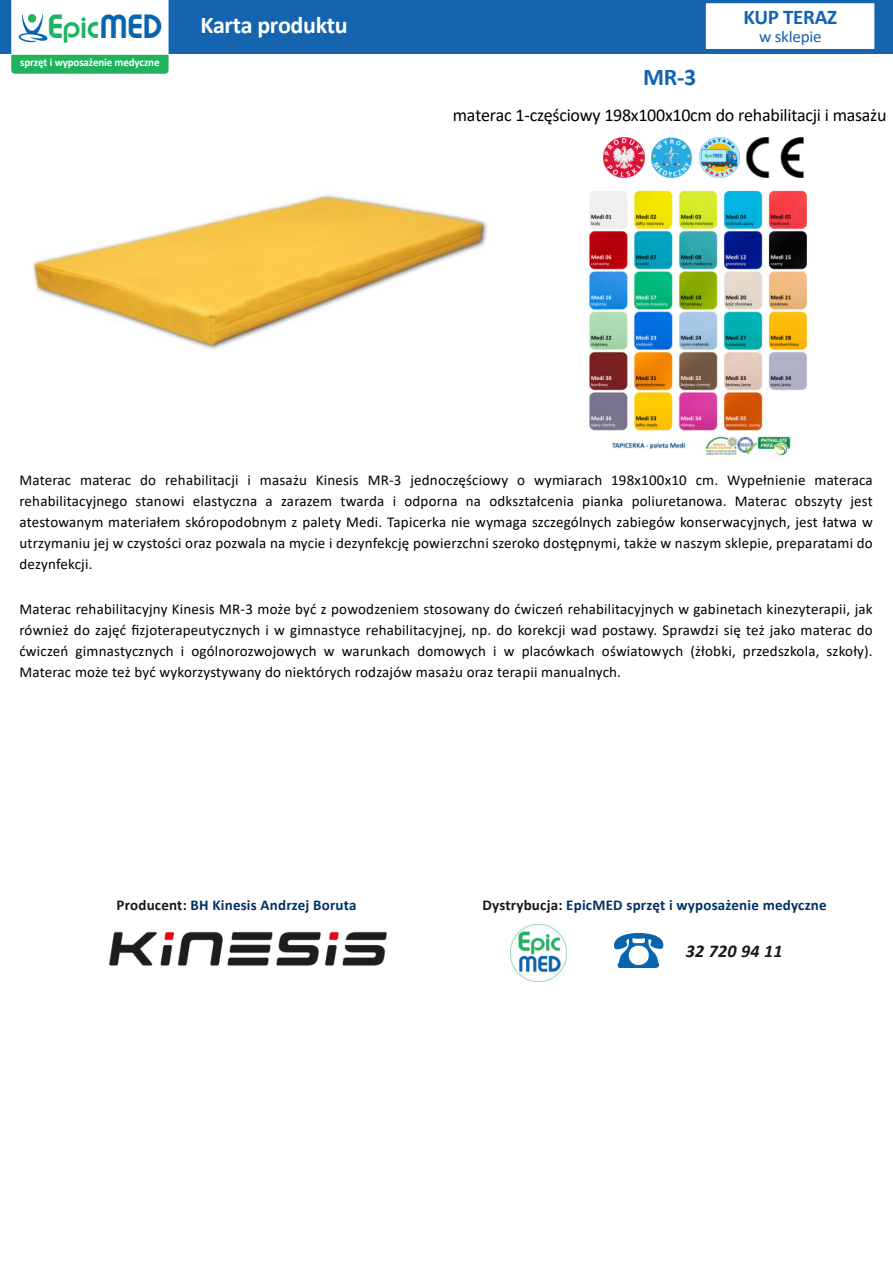
<style>
.page{position:relative;width:893px;height:1263px;background:#fff}
.page>*{position:absolute;margin:0;border:0;box-sizing:border-box;transform-origin:0 0}
.t1{font:700 54px "Malgun Gothic";color:#0765b0}
.t2{font:24.75px "Brandish";color:#1eb360}
.t3{font:700 24px "Calibri";letter-spacing:-.015em;color:#fff}
.t4{font:700 24px "Calibri";color:#1364b0}
.t5{font:700 21px "Calibri";letter-spacing:-.015em;color:#1364b0}
.t6{font:18px "Calibri";letter-spacing:-.015em;color:#000}
.t7{font:italic 700 18px "Calibri";letter-spacing:.015em;color:#1a161e}
.t8{font:16.5px "Calibri";letter-spacing:-.015em;color:#1364b0;scale:1.04 1}
.t9{font:15px/21px "Calibri";letter-spacing:.015em;color:#000;text-align:justify}
.t10{font:700 15px "Calibri";letter-spacing:.015em;color:#003264}
.t11{font:700 11.25px "Calibri";letter-spacing:-.015em;color:#fff}
.s1{font-size:28.35px}
.s2{font-size:28.35px;color:#0765b0}
.s3{color:#1a161e}
</style>
<div class="page">
<img style="left:33px;top:190px;width:456px;height:161px">
<div style="left:0;top:0;width:893px;height:54px;background:#1564af"></div>
<svg style="left:11px;top:0;width:158px;height:74px;background:#c0e8d3"></svg>
<img style="left:604px;top:137px;width:40px;height:41px">
<img style="left:699px;top:137px;width:40px;height:41px">
<img style="left:747px;top:137px;width:56px;height:41px">
<img style="left:651px;top:137px;width:41px;height:41px">
<div style="left:706px;top:3px;width:168px;height:46px;background:#fff;border:1px solid #fff"></div>
<img style="left:589px;top:188px;width:218px;height:268px">
<img style="left:510px;top:925px;width:57px;height:56px">
<img style="left:109px;top:931px;width:278px;height:35px">
<h2 class="t2" style="left:48px;top:10px;width:116px"><span class="s1">E</span>pic<span class="s2">MED</span></h2>
<p class="t11" style="left:20px;top:58px;width:141px">sprzęt i wyposażenie medyczne</p>
<h3 class="t3" style="left:200px;top:15px;width:149px">Karta produktu</h3>
<h3 class="t5" style="left:743px;top:8px;width:95px">KUP TERAZ</h3>
<p class="t8" style="left:759px;top:30px;width:62px">w sklepie</p>
<h3 class="t4" style="left:643px;top:67px;width:54px">MR-3</h3>
<p class="t6" style="left:453px;top:108px;width:435px">materac 1-częściowy 198x100x10cm do rehabilitacji i masażu</p>
<p class="t9" style="left:19px;top:471px;width:855px">Materac materac do rehabilitacji i masażu Kinesis MR-3 jednoczęściowy o wymiarach 198x100x10 cm. Wypełnienie materaca rehabilitacyjnego stanowi elastyczna a zarazem twarda i odporna na odkształcenia pianka poliuretanowa. Materac obszyty jest atestowanym materiałem skóropodobnym z palety Medi. Tapicerka nie wymaga szczególnych zabiegów konserwacyjnych, jest łatwa w utrzymaniu jej w czystości oraz pozwala na mycie i dezynfekcję powierzchni szeroko dostępnymi, także w naszym sklepie, preparatami do dezynfekcji.</p>
<p class="t9" style="left:19px;top:600px;width:855px">Materac rehabilitacyjny Kinesis MR-3 może być z powodzeniem stosowany do ćwiczeń rehabilitacyjnych w gabinetach kinezyterapii, jak również do zajęć fizjoterapeutycznych i w gimnastyce rehabilitacyjnej, np. do korekcji wad postawy. Sprawdzi się też jako materac do ćwiczeń gimnastycznych i ogólnorozwojowych w warunkach domowych i w placówkach oświatowych (żłobki, przedszkola, szkoły).<br>Materac może też być wykorzystywany do niektórych rodzajów masażu oraz terapii manualnych.</p>
<p class="t10" style="left:117px;top:898px;width:241px"><span class="s3">Producent:</span> BH Kinesis Andrzej Boruta</p>
<p class="t10" style="left:482px;top:898px;width:346px"><span class="s3">Dystrybucja:</span> EpicMED sprzęt i wyposażenie medyczne</p>
<h1 class="t1" style="left:612px;top:923px;width:55px">☎</h1>
<p class="t7" style="left:686px;top:943px;width:98px">32 720 94 11</p>
</div>
